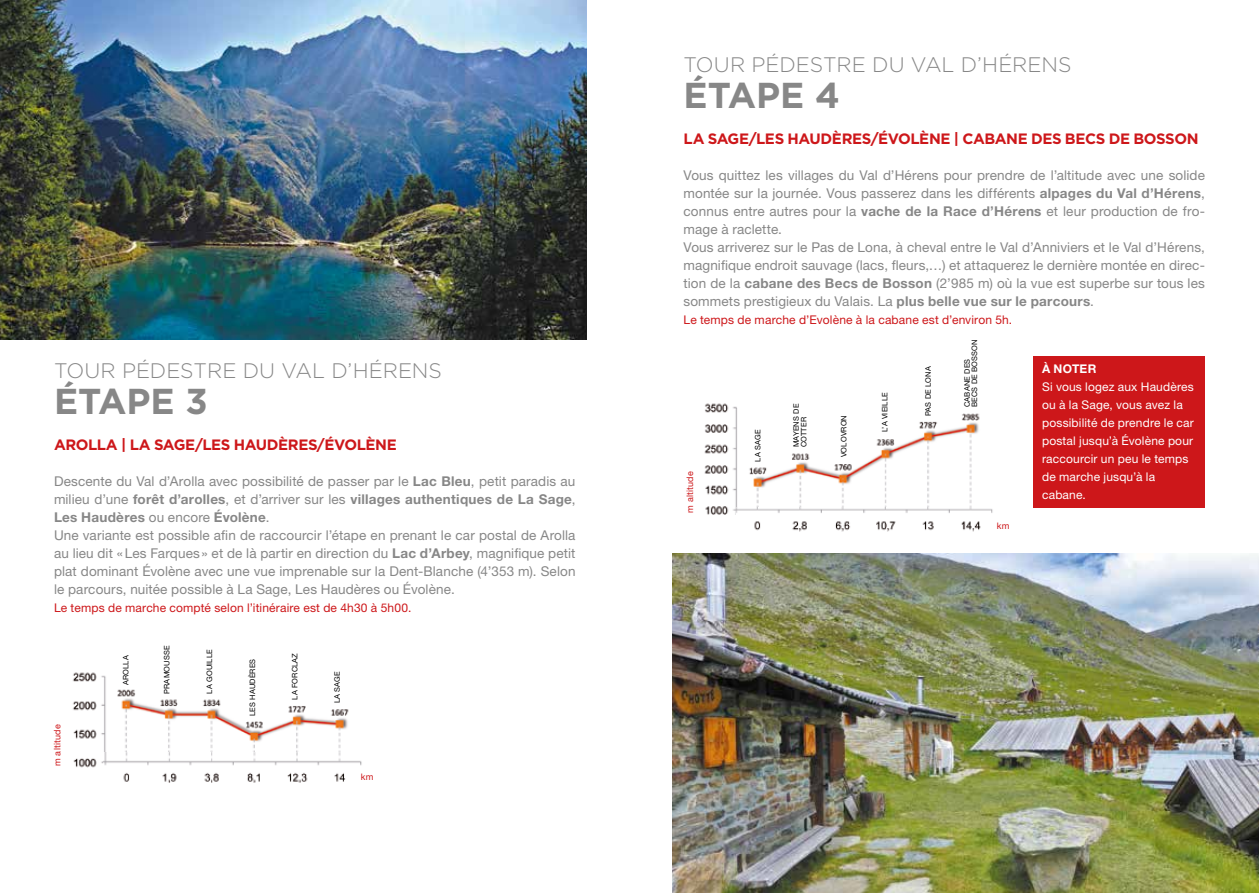
<style>
.page{position:relative;width:1259px;height:893px;background:#fff}
.page>*{position:absolute;margin:0;border:0;box-sizing:border-box;transform-origin:0 0}
.t1{font:700 36px "Gotham";letter-spacing:-.005em;color:#878787}
.t2{font:300 21px "Gotham";letter-spacing:-.005em;color:#878787}
.t3{font:700 15px "Gotham";letter-spacing:-.025em;color:#cd171a}
.t4{font:13.5px/18px "Helvetica Neue LT Std";letter-spacing:.01em;color:#878787}
.t5{font:12px/18px "Helvetica Neue LT Std";letter-spacing:.015em;color:#fff}
.t6{font:12px "Helvetica Neue LT Std";letter-spacing:.015em;color:#cd171a}
.t7{font:700 12px "Helvetica Neue LT Std";letter-spacing:.015em;color:#fff}
.t8{font:9px "Helvetica Neue LT Std";letter-spacing:.02em;color:#cd171a}
.t9{font:7.5px/7.5px "Helvetica Neue LT Std";letter-spacing:.02em;color:#000}
.s1{font-weight:700}
</style>
<div class="page">
<img style="left:72px;top:672px;width:277px;height:96px">
<img style="left:104px;top:753px;width:258px;height:30px">
<img style="left:704px;top:403px;width:276px;height:111px">
<img style="left:736px;top:507px;width:257px;height:25px">
<div style="left:1033px;top:356px;width:172px;height:152px;background:#cd171a"></div>
<img style="left:0;top:0;width:587px;height:339px">
<img style="left:672px;top:554px;width:587px;height:339px">
<h2 class="t2" style="left:54px;top:357px;width:389px">TOUR PÉDESTRE DU VAL D’HÉRENS</h2>
<h1 class="t1" style="left:54px;top:377px;width:155px">ÉTAPE 3</h1>
<p class="t3" style="left:54px;top:435px;width:344px">AROLLA | LA SAGE/LES HAUDÈRES/ÉVOLÈNE</p>
<p class="t4" style="left:54px;top:472px;width:523px">Descente du Val d’Arolla avec possibilité de passer par le <span class="s1">Lac Bleu</span>, petit paradis au milieu d’une <span class="s1">forêt d’arolles</span>, et d’arriver sur les <span class="s1">villages authentiques de La Sage</span>, <span class="s1">Les Haudères</span> ou encore <span class="s1">Évolène</span>.<br>Une variante est possible afin de raccourcir l’étape en prenant le car postal de Arolla au lieu dit «Les Farques» et de là partir en direction du <span class="s1">Lac d’Arbey</span>, magnifique petit plat dominant Évolène avec une vue imprenable sur la Dent-Blanche (4’353 m). Selon le parcours, nuitée possible à La Sage, Les Haudères ou Évolène.</p>
<p class="t6" style="left:54px;top:601px;width:359px">Le temps de marche compté selon l’itinéraire est de 4h30 à 5h00.</p>
<p class="t8" style="left:52px;top:766px;width:43px;rotate:-90deg">m altitude</p>
<p class="t9" style="left:163px;top:694px;width:50px;rotate:-90deg">PRAMOUSSE</p>
<p class="t9" style="left:122px;top:685px;width:31px;rotate:-90deg">AROLLA</p>
<p class="t9" style="left:206px;top:693px;width:46px;rotate:-90deg">LA GOUILLE</p>
<p class="t9" style="left:249px;top:716px;width:59px;rotate:-90deg">LES HAUDÈRES</p>
<p class="t9" style="left:291px;top:700px;width:48px;rotate:-90deg">LA FORCLAZ</p>
<p class="t9" style="left:333px;top:703px;width:34px;rotate:-90deg">LA SAGE</p>
<p class="t8" style="left:361px;top:772px;width:14px">km</p>
<h2 class="t2" style="left:683px;top:51px;width:389px">TOUR PÉDESTRE DU VAL D’HÉRENS</h2>
<h1 class="t1" style="left:683px;top:71px;width:158px">ÉTAPE 4</h1>
<p class="t3" style="left:683px;top:129px;width:516px">LA SAGE/LES HAUDÈRES/ÉVOLÈNE | CABANE DES BECS DE BOSSON</p>
<p class="t4" style="left:683px;top:166px;width:523px">Vous quittez les villages du Val d’Hérens pour prendre de l’altitude avec une solide montée sur la journée. Vous passerez dans les différents <span class="s1">alpages du Val d’Hérens</span>, connus entre autres pour la <span class="s1">vache de la Race d’Hérens</span> et leur production de fro&shy;mage à raclette.<br>Vous arriverez sur le Pas de Lona, à cheval entre le Val d’Anniviers et le Val d’Hérens, magnifique endroit sauvage (lacs, fleurs,…) et attaquerez le dernière montée en direc&shy;tion de la <span class="s1">cabane des Becs de Bosson</span> (2’985 m) où la vue est superbe sur tous les sommets prestigieux du Valais. La <span class="s1">plus belle vue sur le parcours</span>.</p>
<p class="t6" style="left:683px;top:313px;width:330px">Le temps de marche d’Evolène à la cabane est d’environ 5h.</p>
<p class="t8" style="left:684px;top:512px;width:43px;rotate:-90deg">m altitude</p>
<p class="t9" style="left:754px;top:461px;width:34px;rotate:-90deg">LA SAGE</p>
<p class="t9" style="left:792px;top:447px;width:45px;rotate:-90deg">MAYENS DE<br>COTTER</p>
<p class="t9" style="left:840px;top:457px;width:44px;rotate:-90deg">VOLOVRON</p>
<p class="t9" style="left:881px;top:432px;width:42px;rotate:-90deg">L’A VIEILLE</p>
<p class="t9" style="left:924px;top:416px;width:51px;rotate:-90deg">PAS DE LONA</p>
<p class="t9" style="left:963px;top:407px;width:69px;rotate:-90deg">CABANE DES<br>BECS DE BOSSON</p>
<p class="t8" style="left:996px;top:520px;width:14px">km</p>
<p class="t7" style="left:1042px;top:362px;width:56px">À NOTER</p>
<p class="t5" style="left:1042px;top:378px;width:153px">Si vous logez aux Haudères ou à la Sage, vous avez la possibilité de prendre le car postal jusqu’à Évolène pour raccourcir un peu le temps de marche jusqu’à la cabane.</p>
</div>
